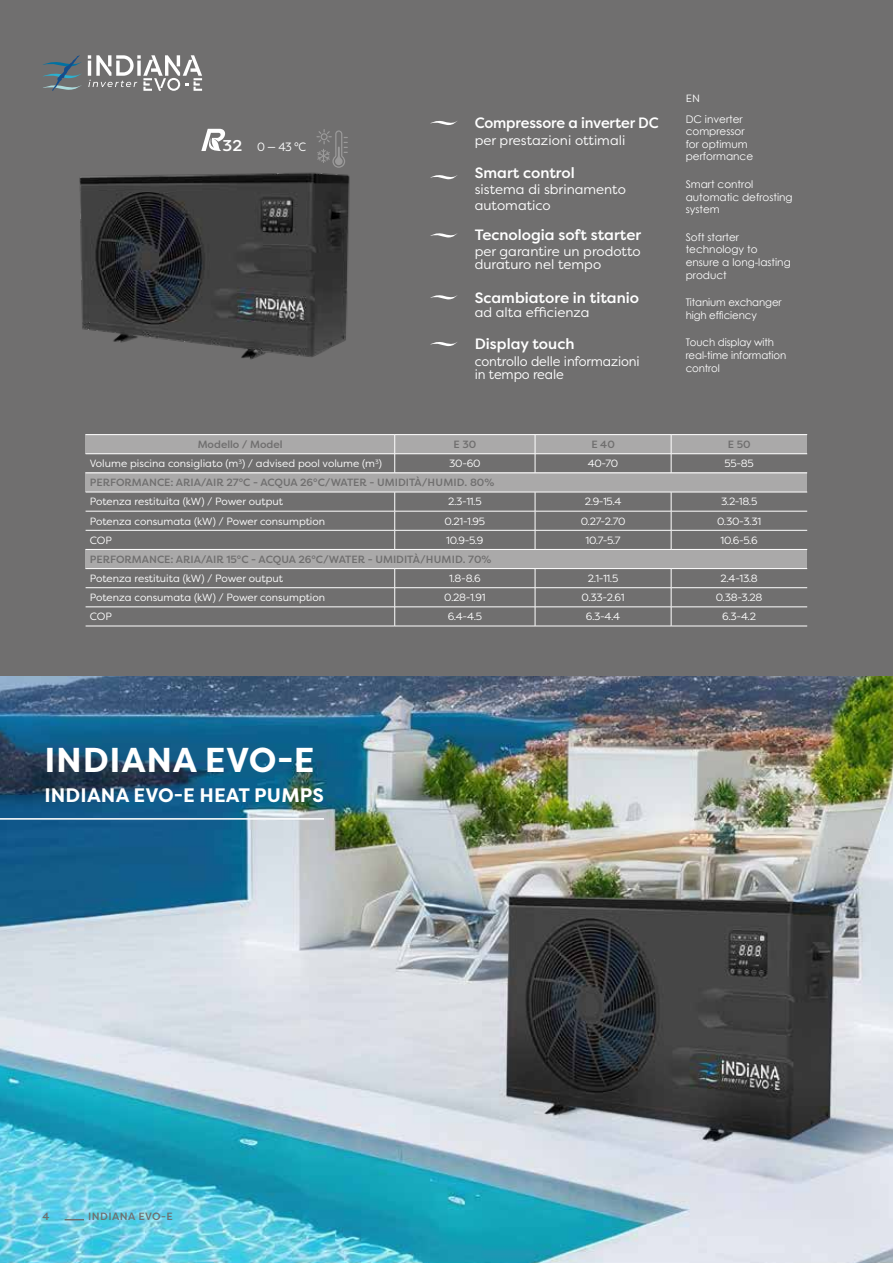
<style>
.page{position:relative;width:893px;height:1263px;background:#706f6f}
.page>*{position:absolute;margin:0;border:0;box-sizing:border-box;transform-origin:0 0}
.t1{font:700 34.5px "Filson Pro";letter-spacing:.02em;color:#fff}
.t2{font:700 19.5px "Filson Pro";letter-spacing:.01em;color:#fff}
.t3{font:500 15.6px "Filson Pro";color:#fff}
.t4{font:500 15px "Filson Pro";color:#fff}
.t5{font:500 15px "Filson Pro";color:#fff;scale:.96 1}
.t6{font:13.5px/16.2px "Filson Pro";color:#fff}
.t7{font:13.5px/13.5px "Filson Pro";color:#fff;scale:.96 1}
.t8{font:12px "Filson Pro";color:#fff;scale:.93 1}
.t9{font:10.5px "Filson Pro";color:#fff}
.t10{font:10.5px/12.6px "Century Gothic";color:#fff}
.t11{font:500 10.5px "Filson Pro";color:#706f6f}
.t12{font:500 10.5px "Filson Pro";letter-spacing:.04em;color:#706f6f}
</style>
<div class="page">
<img style="left:0;top:676px;width:893px;height:587px">
<svg style="left:65px;top:1219px;width:19px;height:1px"></svg>
<img style="left:79px;top:172px;width:271px;height:188px">
<svg style="left:316px;top:129px;width:32px;height:39px"></svg>
<svg style="left:430px;top:120px;width:27px;height:5px"></svg>
<svg style="left:430px;top:175px;width:28px;height:5px"></svg>
<svg style="left:430px;top:233px;width:28px;height:5px"></svg>
<svg style="left:430px;top:295px;width:28px;height:5px"></svg>
<svg style="left:430px;top:342px;width:27px;height:5px"></svg>
<svg style="left:201px;top:129px;width:24px;height:22px"></svg>
<hr style="left:0;top:818px;width:324px;height:2px;background:#fff">
<div style="left:86px;top:434px;width:721px;height:20px;background:#aaa9a9"></div>
<div style="left:86px;top:473px;width:721px;height:19px;background:#aaa9a9"></div>
<div style="left:86px;top:549px;width:721px;height:19px;background:#aaa9a9"></div>
<hr style="left:86px;top:434px;width:309px;height:1px;background:#fff">
<hr style="left:395px;top:434px;width:140px;height:1px;background:#fff">
<hr style="left:535px;top:434px;width:136px;height:1px;background:#fff">
<hr style="left:671px;top:434px;width:136px;height:1px;background:#fff">
<hr style="left:86px;top:453px;width:309px;height:1px;background:#fff">
<hr style="left:395px;top:453px;width:140px;height:1px;background:#fff">
<hr style="left:535px;top:453px;width:136px;height:1px;background:#fff">
<hr style="left:671px;top:453px;width:136px;height:1px;background:#fff">
<hr style="left:86px;top:473px;width:309px;height:1px;background:#fff">
<hr style="left:395px;top:473px;width:140px;height:1px;background:#fff">
<hr style="left:535px;top:473px;width:136px;height:1px;background:#fff">
<hr style="left:671px;top:473px;width:136px;height:1px;background:#fff">
<hr style="left:86px;top:492px;width:309px;height:1px;background:#fff">
<hr style="left:395px;top:492px;width:140px;height:1px;background:#fff">
<hr style="left:535px;top:492px;width:136px;height:1px;background:#fff">
<hr style="left:671px;top:492px;width:136px;height:1px;background:#fff">
<hr style="left:86px;top:511px;width:309px;height:1px;background:#fff">
<hr style="left:395px;top:511px;width:140px;height:1px;background:#fff">
<hr style="left:535px;top:511px;width:136px;height:1px;background:#fff">
<hr style="left:671px;top:511px;width:136px;height:1px;background:#fff">
<hr style="left:86px;top:530px;width:309px;height:1px;background:#fff">
<hr style="left:395px;top:530px;width:140px;height:1px;background:#fff">
<hr style="left:535px;top:530px;width:136px;height:1px;background:#fff">
<hr style="left:671px;top:530px;width:136px;height:1px;background:#fff">
<hr style="left:86px;top:549px;width:309px;height:1px;background:#fff">
<hr style="left:395px;top:549px;width:140px;height:1px;background:#fff">
<hr style="left:535px;top:549px;width:136px;height:1px;background:#fff">
<hr style="left:671px;top:549px;width:136px;height:1px;background:#fff">
<hr style="left:86px;top:568px;width:309px;height:1px;background:#fff">
<hr style="left:395px;top:568px;width:140px;height:1px;background:#fff">
<hr style="left:535px;top:568px;width:136px;height:1px;background:#fff">
<hr style="left:671px;top:568px;width:136px;height:1px;background:#fff">
<hr style="left:86px;top:587px;width:309px;height:1px;background:#fff">
<hr style="left:395px;top:587px;width:140px;height:1px;background:#fff">
<hr style="left:535px;top:587px;width:136px;height:1px;background:#fff">
<hr style="left:671px;top:587px;width:136px;height:1px;background:#fff">
<hr style="left:86px;top:607px;width:309px;height:1px;background:#fff">
<hr style="left:395px;top:607px;width:140px;height:1px;background:#fff">
<hr style="left:535px;top:607px;width:136px;height:1px;background:#fff">
<hr style="left:671px;top:607px;width:136px;height:1px;background:#fff">
<hr style="left:86px;top:626px;width:309px;height:1px;background:#fff">
<hr style="left:395px;top:626px;width:140px;height:1px;background:#fff">
<hr style="left:535px;top:626px;width:136px;height:1px;background:#fff">
<hr style="left:671px;top:626px;width:136px;height:1px;background:#fff">
<svg style="left:394px;top:435px;width:1px;height:38px"></svg>
<svg style="left:535px;top:435px;width:1px;height:38px"></svg>
<svg style="left:671px;top:435px;width:1px;height:38px"></svg>
<svg style="left:394px;top:492px;width:1px;height:57px"></svg>
<svg style="left:535px;top:492px;width:1px;height:57px"></svg>
<svg style="left:671px;top:492px;width:1px;height:57px"></svg>
<svg style="left:394px;top:569px;width:1px;height:57px"></svg>
<svg style="left:535px;top:569px;width:1px;height:57px"></svg>
<svg style="left:671px;top:569px;width:1px;height:57px"></svg>
<svg style="left:43px;top:55px;width:39px;height:36px"></svg>
<svg style="left:88px;top:55px;width:114px;height:36px"></svg>
<h3 class="t3" style="left:223px;top:134px;width:21px">32</h3>
<p class="t8" style="left:257px;top:139px;width:54px">0 — 43 °C</p>
<h3 class="t5" style="left:475px;top:113px;width:193px">Compressore a inverter DC</h3>
<p class="t6" style="left:475px;top:132px;width:152px">per prestazioni ottimali</p>
<h3 class="t4" style="left:475px;top:163px;width:102px">Smart control</h3>
<p class="t6" style="left:475px;top:181px;width:153px">sistema di sbrinamento automatico</p>
<p class="t6" style="left:475px;top:244px;width:167px;line-height:13.5px">per garantire un prodotto duraturo nel tempo</p>
<p class="t6" style="left:475px;top:303px;width:116px">ad alta efficienza</p>
<h3 class="t4" style="left:475px;top:224px;width:168px">Tecnologia soft starter</h3>
<h3 class="t4" style="left:475px;top:287px;width:166px">Scambiatore in titanio</h3>
<h3 class="t4" style="left:475px;top:334px;width:101px">Display touch</h3>
<p class="t7" style="left:475px;top:354px;width:173px">controllo delle informazioni in tempo reale</p>
<p class="t9" style="left:686px;top:92px;width:16px">EN</p>
<p class="t10" style="left:686px;top:112px;width:69px">DC inverter compressor for optimum performance</p>
<p class="t10" style="left:686px;top:178px;width:108px">Smart control automatic defrosting system</p>
<p class="t10" style="left:686px;top:230px;width:107px">Soft starter technology to ensure a long-lasting product</p>
<p class="t10" style="left:686px;top:296px;width:97px">Titanium exchanger high efficiency</p>
<p class="t10" style="left:686px;top:336px;width:102px">Touch display with real-time information control</p>
<p class="t11" style="left:198px;top:437px;width:86px">Modello / Model</p>
<p class="t11" style="left:453px;top:437px;width:24px">E 30</p>
<p class="t11" style="left:591px;top:437px;width:25px">E 40</p>
<p class="t11" style="left:728px;top:437px;width:24px">E 50</p>
<p class="t9" style="left:90px;top:456px;width:294px">Volume piscina consigliato (m<sup>3</sup>) / advised pool volume (m<sup>3</sup>)</p>
<p class="t9" style="left:449px;top:456px;width:33px">30-60</p>
<p class="t9" style="left:588px;top:456px;width:32px">40-70</p>
<p class="t9" style="left:724px;top:456px;width:31px">55-85</p>
<p class="t11" style="left:90px;top:475px;width:406px">PERFORMANCE: ARIA/AIR 27°C - ACQUA 26°C/WATER - UMIDITÀ/HUMID. 80%</p>
<p class="t9" style="left:90px;top:495px;width:195px">Potenza restituita (kW) / Power output</p>
<p class="t9" style="left:448px;top:495px;width:35px">2.3-11.5</p>
<p class="t9" style="left:585px;top:495px;width:38px">2.9-15.4</p>
<p class="t9" style="left:721px;top:495px;width:38px">3.2-18.5</p>
<p class="t9" style="left:90px;top:514px;width:237px">Potenza consumata (kW) / Power consumption</p>
<p class="t9" style="left:445px;top:514px;width:42px">0.21-1.95</p>
<p class="t9" style="left:581px;top:514px;width:46px">0.27-2.70</p>
<p class="t9" style="left:717px;top:514px;width:46px">0.30-3.31</p>
<p class="t9" style="left:90px;top:533px;width:24px">COP</p>
<p class="t9" style="left:446px;top:533px;width:39px">10.9-5.9</p>
<p class="t9" style="left:586px;top:533px;width:36px">10.7-5.7</p>
<p class="t9" style="left:721px;top:533px;width:39px">10.6-5.6</p>
<p class="t11" style="left:90px;top:552px;width:403px">PERFORMANCE: ARIA/AIR 15°C - ACQUA 26°C/WATER - UMIDITÀ/HUMID. 70%</p>
<p class="t9" style="left:90px;top:571px;width:195px">Potenza restituita (kW) / Power output</p>
<p class="t9" style="left:449px;top:571px;width:33px">1.8-8.6</p>
<p class="t9" style="left:588px;top:571px;width:32px">2.1-11.5</p>
<p class="t9" style="left:721px;top:571px;width:39px">2.4-13.8</p>
<p class="t9" style="left:90px;top:590px;width:237px">Potenza consumata (kW) / Power consumption</p>
<p class="t9" style="left:444px;top:590px;width:43px">0.28-1.91</p>
<p class="t9" style="left:582px;top:590px;width:45px">0.33-2.61</p>
<p class="t9" style="left:716px;top:590px;width:48px">0.38-3.28</p>
<p class="t9" style="left:90px;top:610px;width:24px">COP</p>
<p class="t9" style="left:448px;top:610px;width:36px">6.4-4.5</p>
<p class="t9" style="left:586px;top:610px;width:36px">6.3-4.4</p>
<p class="t9" style="left:722px;top:610px;width:35px">6.3-4.2</p>
<h1 class="t1" style="left:45px;top:738px;width:271px">INDIANA EVO-E</h1>
<h2 class="t2" style="left:44px;top:783px;width:281px">INDIANA EVO-E HEAT PUMPS</h2>
<p class="t11" style="left:43px;top:1209px;width:9px">4</p>
<p class="t12" style="left:88px;top:1209px;width:86px">INDIANA EVO-E</p>
</div>
